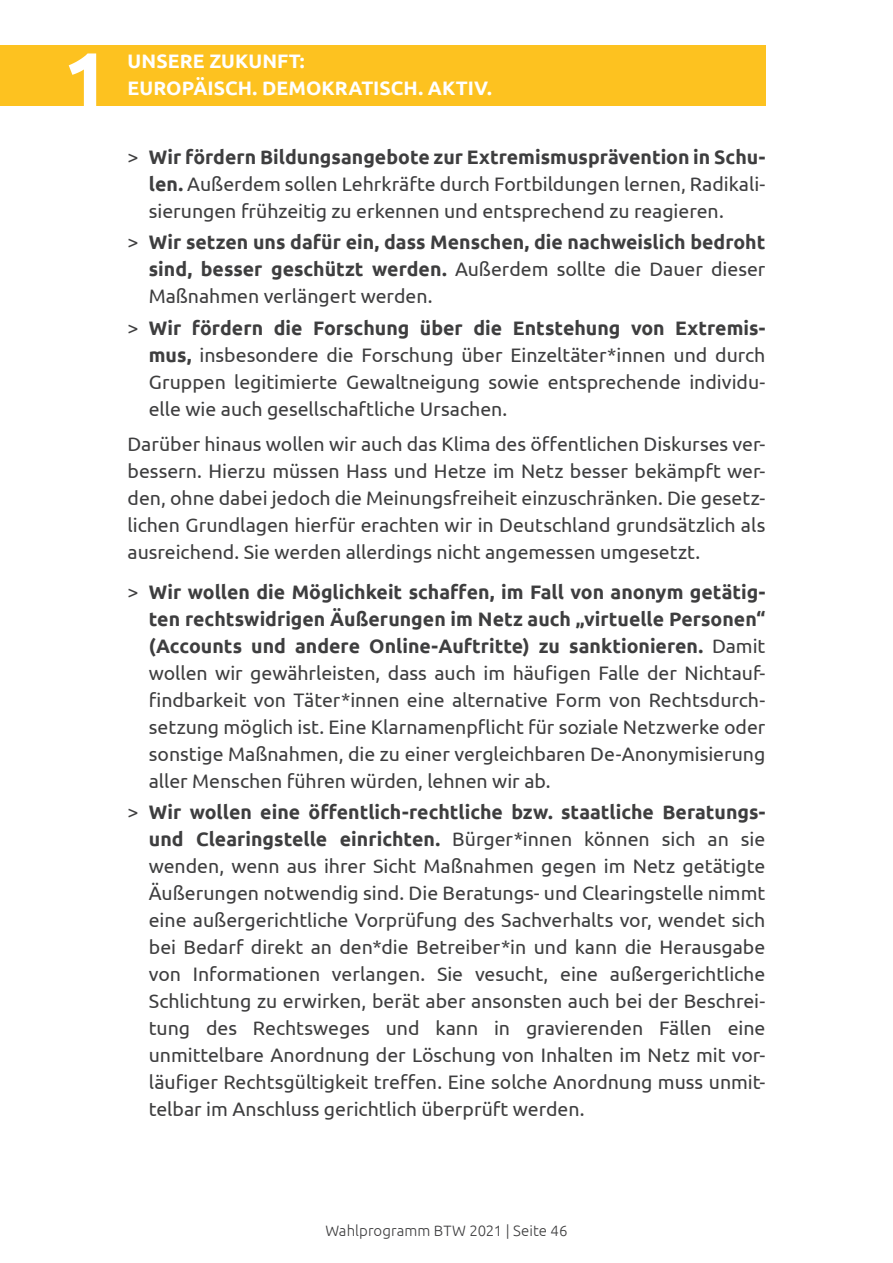
<style>
.page{position:relative;width:893px;height:1263px;background:#fff}
.page>*{position:absolute;margin:0;border:0;box-sizing:border-box;transform-origin:0 0}
.t1{font:700 82.5px "Ubuntu";color:#fff}
.t2{font:19.5px/27px "Ubuntu";color:#3e3e3f;text-align:justify}
.t3{font:700 19.5px/27px "Ubuntu";color:#3e3e3f;text-align:justify}
.t4{font:700 19.5px "Ubuntu";letter-spacing:.005em;color:#fff}
.t5{font:300 15px "Ubuntu";letter-spacing:.005em;color:#3e3e3f}
.s1{font-weight:700}
.s2{font-weight:400}
</style>
<div class="page">
<div style="left:0;top:45px;width:765px;height:61px;background:#fdc220"></div>
<h1 class="t1" style="left:63px;top:31px;width:48px">1</h1>
<p class="t4" style="left:128px;top:49px;width:178px">UNSERE ZUKUNFT:</p>
<p class="t4" style="left:128px;top:76px;width:366px">EUROPÄISCH. DEMOKRATISCH. AKTIV.</p>
<p class="t2" style="left:149px;top:143px;width:618px;text-indent:-21px">&gt; <span class="s1">Wir fördern Bildungsangebote zur Extremismusprävention in Schu&shy;len.</span> Außerdem sollen Lehrkräfte durch Fortbildungen lernen, Radikali&shy;sierungen frühzeitig zu erkennen und entsprechend zu reagieren.</p>
<p class="t3" style="left:149px;top:228px;width:618px;text-indent:-21px"><span class="s2">&gt;</span> Wir setzen uns dafür ein, dass Menschen, die nachweislich bedroht sind, besser geschützt werden. <span class="s2">Außerdem sollte die Dauer dieser Maßnahmen verlängert werden.</span></p>
<p class="t2" style="left:149px;top:313px;width:618px;text-indent:-21px">&gt; <span class="s1">Wir fördern die Forschung über die Entstehung von Extremis&shy;mus,</span> insbesondere die Forschung über Einzeltäter*innen und durch Gruppen legitimierte Gewaltneigung sowie entsprechende individu&shy;elle wie auch gesellschaftliche Ursachen.</p>
<p class="t2" style="left:128px;top:430px;width:639px">Darüber hinaus wollen wir auch das Klima des öffentlichen Diskurses ver&shy;bessern. Hierzu müssen Hass und Hetze im Netz besser bekämpft wer&shy;den, ohne dabei jedoch die Meinungsfreiheit einzuschränken. Die gesetz&shy;lichen Grundlagen hierfür erachten wir in Deutschland grundsätzlich als ausreichend. Sie werden allerdings nicht angemessen umgesetzt.</p>
<p class="t2" style="left:149px;top:578px;width:618px;text-indent:-21px">&gt; <span class="s1">Wir wollen die Möglichkeit schaffen, im Fall von anonym getätig&shy;ten rechtswidrigen Äußerungen im Netz auch „virtuelle Personen“ (Accounts und andere Online-Auftritte) zu sanktionieren.</span> Damit wollen wir gewährleisten, dass auch im häufigen Falle der Nichtauf&shy;findbarkeit von Täter*innen eine alternative Form von Rechtsdurch&shy;setzung möglich ist. Eine Klarnamenpflicht für soziale Netzwerke oder sonstige Maßnahmen, die zu einer vergleichbaren De-Anonymisierung aller Menschen führen würden, lehnen wir ab.</p>
<p class="t2" style="left:149px;top:798px;width:618px;text-indent:-21px">&gt; <span class="s1">Wir wollen eine öffentlich-rechtliche bzw. staatliche Beratungs&shy;und Clearingstelle einrichten.</span> Bürger*innen können sich an sie wenden, wenn aus ihrer Sicht Maßnahmen gegen im Netz getätigte Äußerungen notwendig sind. Die Beratungs- und Clearingstelle nimmt eine außergerichtliche Vorprüfung des Sachverhalts vor, wendet sich bei Bedarf direkt an den*die Betreiber*in und kann die Herausgabe von Informationen verlangen. Sie vesucht, eine außergerichtliche Schlichtung zu erwirken, berät aber ansonsten auch bei der Beschrei&shy;tung des Rechtsweges und kann in gravierenden Fällen eine unmittelbare Anordnung der Löschung von Inhalten im Netz mit vor&shy;läufiger Rechtsgültigkeit treffen. Eine solche Anordnung muss unmit&shy;telbar im Anschluss gerichtlich überprüft werden.</p>
<p class="t5" style="left:325px;top:1221px;width:244px">Wahlprogramm BTW 2021 Seite 46</p>
</div>
